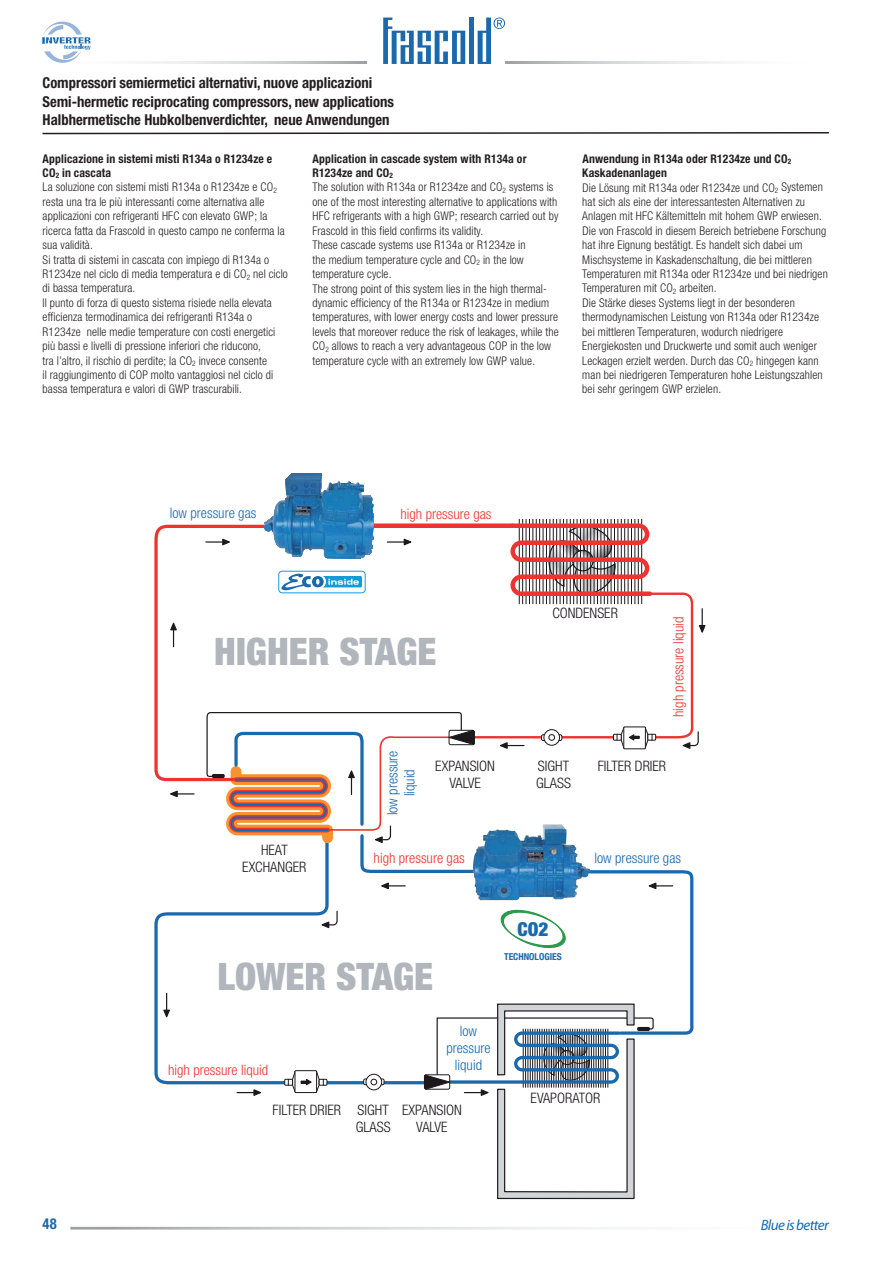
<style>
.page{position:relative;width:893px;height:1263px;background:#fff}
.page>*{position:absolute;margin:0;border:0;box-sizing:border-box;transform-origin:0 0}
.t1{font:900 condensed 37.95px "Helvetica Neue";color:#b1b5bc}
.t2{font:900 condensed 19.2px "Helvetica Neue";color:#1a69ad}
.t3{font:700 condensed 15px/18.1px "Helvetica Neue";letter-spacing:-.01em;color:#231f20}
.t4{font:italic 15px "Myriad Pro";letter-spacing:-.04em;color:#1a69ad}
.t5{font:700 condensed 15px "Helvetica Neue";color:#1a69ad}
.t6{font:300 condensed 14.4px/17.2px "Helvetica Neue";color:#1c181c;text-align:center}
.t7{font:300 condensed 14.4px "Helvetica Neue";color:#ee3431}
.t8{font:300 condensed 14.4px/17.2px "Helvetica Neue";color:#1a69ad;text-align:center}
.t9{font:300 condensed 12px/14.4px "Helvetica Neue";color:#231f20}
.t10{font:700 condensed 9.6px "Helvetica Neue";color:#1a69ad}
.s1{font-weight:700}
</style>
<div class="page">
<svg style="left:70px;top:1227px;width:545px;height:3px"></svg>
<svg style="left:147px;top:61px;width:219px;height:3px"></svg>
<div style="left:469px;top:18px;width:5px;height:46px;background:#1a69ad"></div>
<svg style="left:383px;top:18px;width:82px;height:46px"></svg>
<svg style="left:478px;top:18px;width:27px;height:46px"></svg>
<svg style="left:506px;top:61px;width:220px;height:3px"></svg>
<svg style="left:43px;top:22px;width:48px;height:41px"></svg>
<svg style="left:42px;top:132px;width:787px;height:3px"></svg>
<hr style="left:519px;top:519px;width:1px;height:85px;background:#1c181c">
<hr style="left:522px;top:519px;width:1px;height:85px;background:#1c181c">
<hr style="left:526px;top:519px;width:1px;height:85px;background:#1c181c">
<hr style="left:529px;top:519px;width:1px;height:85px;background:#1c181c">
<hr style="left:532px;top:519px;width:1px;height:85px;background:#1c181c">
<hr style="left:536px;top:519px;width:1px;height:85px;background:#1c181c">
<hr style="left:539px;top:519px;width:1px;height:85px;background:#1c181c">
<hr style="left:543px;top:519px;width:1px;height:85px;background:#1c181c">
<hr style="left:546px;top:519px;width:1px;height:85px;background:#1c181c">
<hr style="left:549px;top:519px;width:1px;height:85px;background:#1c181c">
<hr style="left:553px;top:519px;width:1px;height:85px;background:#1c181c">
<hr style="left:556px;top:519px;width:1px;height:85px;background:#1c181c">
<hr style="left:560px;top:519px;width:1px;height:85px;background:#1c181c">
<hr style="left:563px;top:519px;width:1px;height:85px;background:#1c181c">
<hr style="left:566px;top:519px;width:1px;height:85px;background:#1c181c">
<hr style="left:570px;top:519px;width:1px;height:85px;background:#1c181c">
<hr style="left:573px;top:519px;width:1px;height:85px;background:#1c181c">
<hr style="left:577px;top:519px;width:1px;height:85px;background:#1c181c">
<hr style="left:580px;top:519px;width:1px;height:85px;background:#1c181c">
<hr style="left:583px;top:519px;width:1px;height:85px;background:#1c181c">
<hr style="left:587px;top:519px;width:1px;height:85px;background:#1c181c">
<hr style="left:590px;top:519px;width:1px;height:85px;background:#1c181c">
<hr style="left:594px;top:519px;width:1px;height:85px;background:#1c181c">
<hr style="left:597px;top:519px;width:1px;height:85px;background:#1c181c">
<hr style="left:600px;top:519px;width:1px;height:85px;background:#1c181c">
<hr style="left:604px;top:519px;width:1px;height:85px;background:#1c181c">
<hr style="left:607px;top:519px;width:1px;height:85px;background:#1c181c">
<hr style="left:611px;top:519px;width:1px;height:85px;background:#1c181c">
<hr style="left:614px;top:519px;width:1px;height:85px;background:#1c181c">
<hr style="left:617px;top:519px;width:1px;height:85px;background:#1c181c">
<hr style="left:621px;top:519px;width:1px;height:85px;background:#1c181c">
<hr style="left:624px;top:519px;width:1px;height:85px;background:#1c181c">
<hr style="left:628px;top:519px;width:1px;height:85px;background:#1c181c">
<hr style="left:631px;top:519px;width:1px;height:85px;background:#1c181c">
<hr style="left:634px;top:519px;width:1px;height:85px;background:#1c181c">
<hr style="left:638px;top:519px;width:1px;height:85px;background:#1c181c">
<hr style="left:641px;top:519px;width:1px;height:85px;background:#1c181c">
<img style="left:267px;top:473px;width:107px;height:48px">
<svg style="left:154px;top:521px;width:552px;height:679px"></svg>
<img style="left:473px;top:824px;width:117px;height:76px">
<p class="t3" style="left:43px;top:75px;width:353px">Compressori semiermetici alternativi, nuove applicazioni<br>Semi-hermetic reciprocating compressors, new applications<br>Halbhermetische Hubkolbenverdichter, neue Anwendungen</p>
<p class="t9" style="left:43px;top:152px;width:247px"><span class="s1">Applicazione in sistemi misti R134a o R1234ze e CO</span><sub>2</sub> <span class="s1">in cascata<br></span>La soluzione con sistemi misti R134a o R1234ze e CO<sub>2 </sub>resta una tra le più interessanti come alternativa alle applicazioni con refrigeranti HFC con elevato GWP; la ricerca fatta da Frascold in questo campo ne conferma la sua validità.<br>Si tratta di sistemi in cascata con impiego di R134a o R1234ze nel ciclo di media temperatura e di CO<sub>2</sub> nel ciclo di bassa temperatura.<br>Il punto di forza di questo sistema risiede nella elevata efficienza termodinamica dei refrigeranti R134a o R1234ze nelle medie temperature con costi energetici più bassi e livelli di pressione inferiori che riducono,<br>tra l’altro, il rischio di perdite; la CO<sub>2</sub> invece consente<br>il raggiungimento di COP molto vantaggiosi nel ciclo di bassa temperatura e valori di GWP trascurabili.</p>
<p class="t9" style="left:312px;top:152px;width:248px"><span class="s1">Application in cascade system with R134a or R1234ze and CO</span><sub>2<br></sub>The solution with R134a or R1234ze and CO<sub>2</sub> systems is one of the most interesting alternative to applications with HFC refrigerants with a high GWP; research carried out by Frascold in this field confirms its validity.<br>These cascade systems use R134a or R1234ze in<br>the medium temperature cycle and CO<sub>2</sub> in the low temperature cycle.<br>The strong point of this system lies in the high thermal&shy;dynamic efficiency of the R134a or R1234ze in medium temperatures, with lower energy costs and lower pressure levels that moreover reduce the risk of leakages, while the CO<sub>2</sub> allows to reach a very advantageous COP in the low temperature cycle with an extremely low GWP value.</p>
<p class="t9" style="left:582px;top:152px;width:247px"><span class="s1">Anwendung in R134a oder R1234ze und CO</span><sub>2<br></sub><span class="s1">Kaskadenanlagen<br></span>Die Lösung mit R134a oder R1234ze und CO<sub>2</sub> Systemen hat sich als eine der interessantesten Alternativen zu Anlagen mit HFC Kältemitteln mit hohem GWP erwiesen.<br>Die von Frascold in diesem Bereich betriebene Forschung hat ihre Eignung bestätigt. Es handelt sich dabei um Mischsysteme in Kaskadenschaltung, die bei mittleren Temperaturen mit R134a oder R1234ze und bei niedrigen Temperaturen mit CO<sub>2</sub> arbeiten.<br>Die Stärke dieses Systems liegt in der besonderen thermodynamischen Leistung von R134a oder R1234ze bei mittleren Temperaturen, wodurch niedrigere Energiekosten und Druckwerte und somit auch weniger Leckagen erzielt werden. Durch das CO<sub>2</sub> hingegen kann man bei niedrigeren Temperaturen hohe Leistungszahlen bei sehr geringem GWP erzielen.</p>
<p class="t8" style="left:170px;top:506px;width:88px">low pressure gas</p>
<p class="t7" style="left:400px;top:509px;width:93px">high pressure gas</p>
<h1 class="t1" style="left:214px;top:637px;width:224px">HIGHER STAGE</h1>
<p class="t6" style="left:552px;top:606px;width:67px">CONDENSER</p>
<p class="t7" style="left:673px;top:717px;width:102px;rotate:-90deg">high pressure liquid</p>
<p class="t6" style="left:242px;top:842px;width:66px">HEAT<br>EXCHANGER</p>
<p class="t8" style="left:385px;top:815px;width:67px;rotate:-90deg">low pressure liquid</p>
<p class="t6" style="left:435px;top:759px;width:61px">EXPANSION<br>VALVE</p>
<p class="t6" style="left:538px;top:759px;width:33px">SIGHT</p>
<p class="t6" style="left:598px;top:759px;width:70px">FILTER DRIER</p>
<p class="t6" style="left:536px;top:776px;width:36px">GLASS</p>
<p class="t7" style="left:374px;top:853px;width:93px">high pressure gas</p>
<p class="t8" style="left:594px;top:851px;width:88px">low pressure gas</p>
<h2 class="t2" style="left:517px;top:922px;width:32px">CO2</h2>
<p class="t10" style="left:504px;top:953px;width:59px">TECHNOLOGIES</p>
<h1 class="t1" style="left:217px;top:963px;width:217px">LOWER STAGE</h1>
<p class="t7" style="left:168px;top:1064px;width:102px">high pressure liquid</p>
<p class="t8" style="left:446px;top:1023px;width:46px">low pressure liquid</p>
<p class="t6" style="left:273px;top:1102px;width:120px;text-align:right">FILTER DRIER SIGHT<br>GLASS</p>
<p class="t6" style="left:402px;top:1102px;width:61px">EXPANSION<br>VALVE</p>
<p class="t6" style="left:531px;top:1090px;width:71px">EVAPORATOR</p>
<p class="t5" style="left:42px;top:1218px;width:16px">48</p>
<p class="t4" style="left:761px;top:1216px;width:70px">Blue is better</p>
</div>
